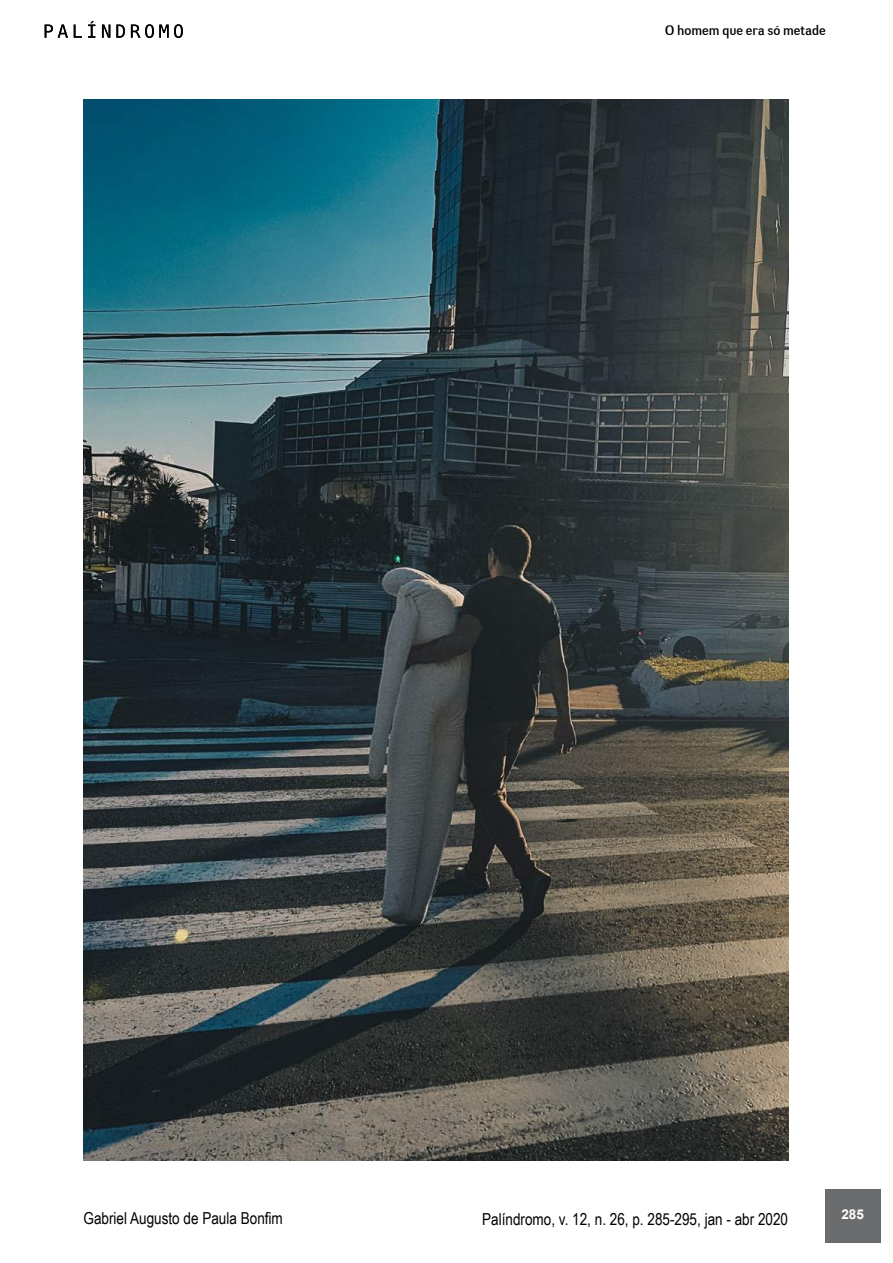
<style>
.page{position:relative;width:893px;height:1263px;background:#fff}
.page>*{position:absolute;margin:0;border:0;box-sizing:border-box;transform-origin:0 0}
.t1{font:16.5px "Arial Narrow";color:#000}
.t2{font:13.5px "Negotiate Free";color:#000}
.t3{font:700 13.5px "Arial";color:#fff}
</style>
<div class="page">
<div style="left:825px;top:1189px;width:55px;height:53px;background:#6b6c6e"></div>
<svg style="left:45px;top:25px;width:23px;height:13px"></svg>
<svg style="left:74px;top:25px;width:8px;height:13px"></svg>
<svg style="left:88px;top:21px;width:7px;height:17px"></svg>
<svg style="left:102px;top:25px;width:8px;height:13px"></svg>
<svg style="left:116px;top:25px;width:9px;height:13px"></svg>
<svg style="left:131px;top:24px;width:52px;height:14px"></svg>
<img style="left:84px;top:99px;width:704px;height:1061px">
<p class="t2" style="left:665px;top:22px;width:162px">O homem que era só metade</p>
<p class="t1" style="left:84px;top:1206px;width:201px">Gabriel Augusto de Paula Bonfim</p>
<p class="t1" style="left:482px;top:1206px;width:307px">Palíndromo, v. 12, n. 26, p. 285-295, jan - abr 2020</p>
<p class="t3" style="left:841px;top:1205px;width:24px">285</p>
</div>
